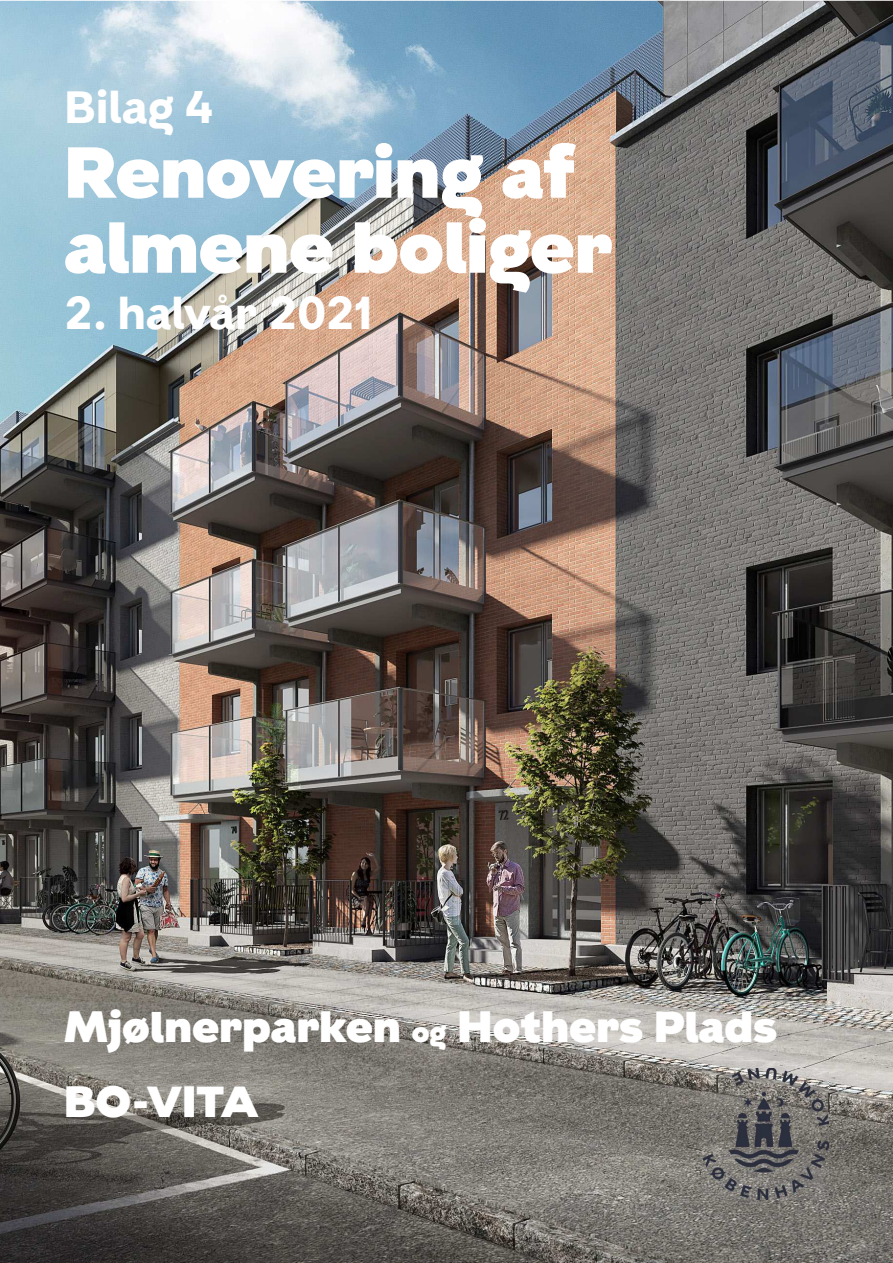
<style>
.page{position:relative;width:893px;height:1263px;background:#fff}
.page>*{position:absolute;margin:0;border:0;box-sizing:border-box;transform-origin:0 0}
.t1{font:900 72px/75px "KBH";color:#fff}
.t2{font:700 45px "KBH";letter-spacing:-.005em;color:#fff}
.t3{font:900 43.65px/75px "KBH";letter-spacing:.005em;color:#fff}
.s1{font-size:28.05px}
</style>
<div class="page">
<img style="left:0;top:1px;width:893px;height:1262px">
<img style="left:703px;top:1068px;width:126px;height:131px">
<p class="t2" style="left:64px;top:82px;width:152px">Bilag 4</p>
<h1 class="t1" style="left:64px;top:143px;width:550px">Renovering af almene boliger</h1>
<p class="t2" style="left:64px;top:288px;width:311px">2. halvår 2021</p>
<p class="t3" style="left:64px;top:993px;width:715px">Mjølnerparken <span class="s1">og</span> Hothers Plads<br>BO-VITA</p>
</div>
